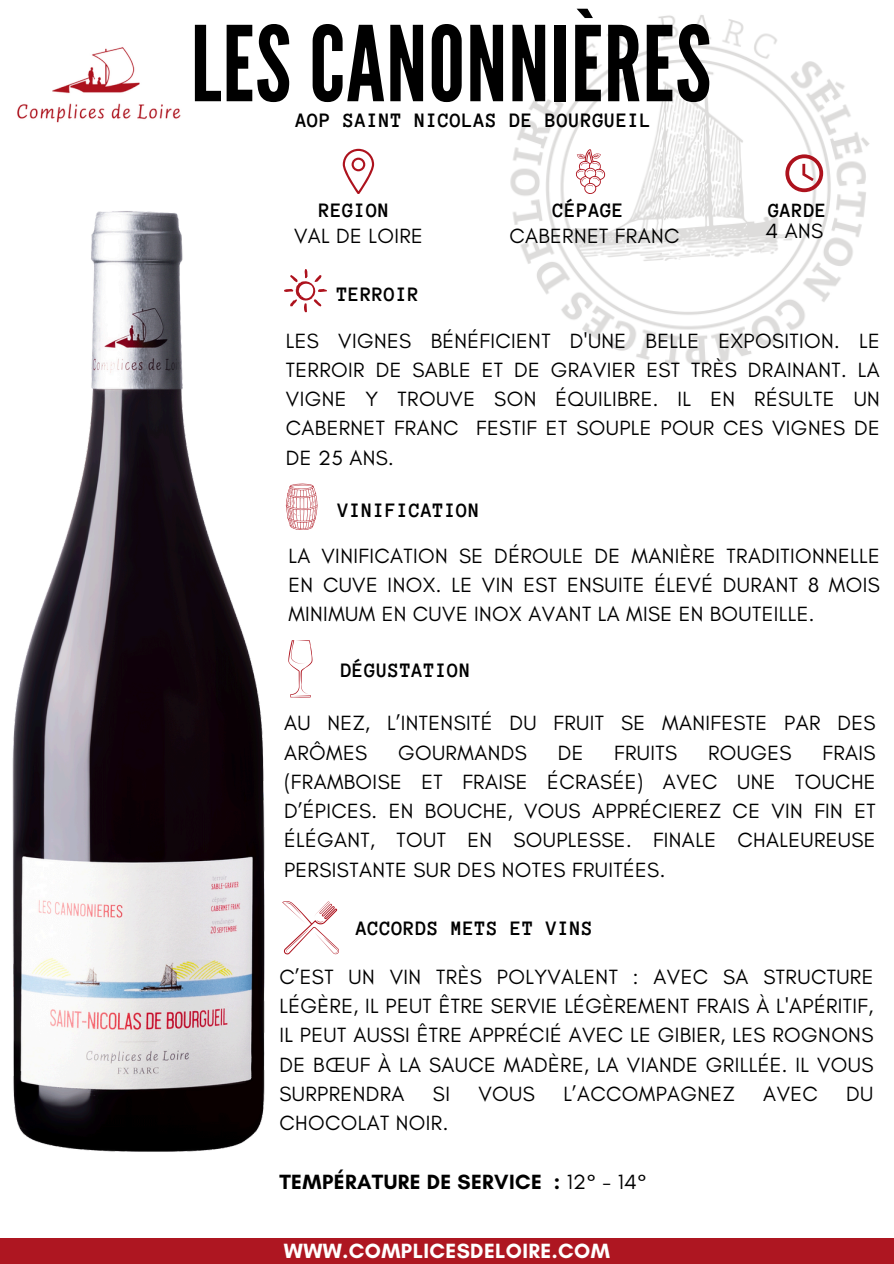
<style>
.page{position:relative;width:894px;height:1264px;background:#fff}
.page>*{position:absolute;margin:0;border:0;box-sizing:border-box;transform-origin:0 0}
.t1{font:103.95px "League Gothic";letter-spacing:.01em;color:#000}
.t2{font:21px/29.2px "Glacial Indifference";letter-spacing:.02em;color:#000;text-align:justify}
.t3{font:700 21px "Anonymous Pro";letter-spacing:.02em;color:#000}
.t4{font:700 21px "Glacial Indifference";letter-spacing:.02em;color:#000}
.t5{font:700 21px "Glacial Indifference";letter-spacing:.02em;color:#fff}
.t6{font:700 20.7px "Anonymous Pro";letter-spacing:.02em;color:#000}
.s1{font-weight:400}
</style>
<div class="page">
<img style="left:356px;top:15px;width:514px;height:350px">
<div style="left:0;top:1238px;width:893px;height:25px;background:#ae1621"></div>
<img style="left:17px;top:47px;width:164px;height:76px">
<svg style="left:574px;top:149px;width:31px;height:45px"></svg>
<svg style="left:342px;top:149px;width:32px;height:45px"></svg>
<svg style="left:785px;top:154px;width:37px;height:38px"></svg>
<svg style="left:300px;top:269px;width:27px;height:44px"></svg>
<svg style="left:300px;top:483px;width:17px;height:47px"></svg>
<svg style="left:300px;top:640px;width:12px;height:57px"></svg>
<svg style="left:300px;top:901px;width:38px;height:53px"></svg>
<img style="left:12px;top:211px;width:288px;height:941px">
<p class="t1" style="left:191px;top:4px;width:522px">LES CANONNIÈRES</p>
<h2 class="t3" style="left:295px;top:110px;width:357px">AOP SAINT NICOLAS DE BOURGUEIL</h2>
<p class="t3" style="left:552px;top:200px;width:73px">CÉPAGE</p>
<p class="t2" style="left:509px;top:221px;width:171px">CABERNET FRANC</p>
<p class="t2" style="left:765px;top:216px;width:59px">4 ANS</p>
<p class="t3" style="left:319px;top:200px;width:72px">REGION</p>
<h2 class="t6" style="left:768px;top:200px;width:60px">GARDE</h2>
<p class="t2" style="left:294px;top:221px;width:130px">VAL DE LOIRE</p>
<p class="t3" style="left:336px;top:284px;width:84px">TERROIR</p>
<h2 class="t2" style="left:286px;top:325px;width:595px">LES VIGNES BÉNÉFICIENT D'UNE BELLE EXPOSITION. LE TERROIR DE SABLE ET DE GRAVIER EST TRÈS DRAINANT. LA VIGNE Y TROUVE SON ÉQUILIBRE. IL EN RÉSULTE UN CABERNET FRANC FESTIF ET SOUPLE POUR CES VIGNES DE DE 25 ANS.</h2>
<p class="t3" style="left:338px;top:499px;width:143px">VINIFICATION</p>
<h2 class="t2" style="left:288px;top:541px;width:593px">LA VINIFICATION SE DÉROULE DE MANIÈRE TRADITIONNELLE EN CUVE INOX. LE VIN EST ENSUITE ÉLEVÉ DURANT 8 MOIS MINIMUM EN CUVE INOX AVANT LA MISE EN BOUTEILLE.</h2>
<h2 class="t3" style="left:340px;top:659px;width:132px">DÉGUSTATION</h2>
<p class="t2" style="left:284px;top:708px;width:593px">AU NEZ, L’INTENSITÉ DU FRUIT SE MANIFESTE PAR DES<br>ARÔMES</p>
<p class="t2" style="left:284px;top:737px;width:593px;text-indent:538px">FRAIS (FRAMBOISE ET FRAISE ÉCRASÉE) AVEC UNE TOUCHE D’ÉPICES. EN BOUCHE, VOUS APPRÉCIEREZ CE VIN FIN ET ÉLÉGANT, TOUT EN SOUPLESSE. FINALE CHALEUREUSE PERSISTANTE SUR DES NOTES FRUITÉES.</p>
<p class="t2" style="left:398px;top:737px;width:130px">GOURMANDS</p>
<p class="t2" style="left:557px;top:737px;width:27px">DE</p>
<p class="t2" style="left:614px;top:737px;width:65px">FRUITS</p>
<p class="t2" style="left:707px;top:737px;width:85px">ROUGES</p>
<p class="t3" style="left:356px;top:917px;width:238px">ACCORDS METS ET VINS</p>
<p class="t2" style="left:279px;top:961px;width:595px">C’EST UN VIN TRÈS POLYVALENT : AVEC SA STRUCTURE LÉGÈRE, IL PEUT ÊTRE SERVIE LÉGÈREMENT FRAIS À L'APÉRITIF, IL PEUT AUSSI ÊTRE APPRÉCIÉ AVEC LE GIBIER, LES ROGNONS DE BŒUF À LA SAUCE MADÈRE, LA VIANDE GRILLÉE. IL VOUS SURPRENDRA</p>
<p class="t2" style="left:433px;top:1078px;width:19px">SI</p>
<p class="t2" style="left:478px;top:1078px;width:58px">VOUS</p>
<p class="t2" style="left:563px;top:1078px;width:173px">L’ACCOMPAGNEZ</p>
<p class="t2" style="left:763px;top:1078px;width:56px">AVEC</p>
<p class="t2" style="left:846px;top:1078px;width:29px">DU</p>
<p class="t2" style="left:279px;top:1108px;width:170px">CHOCOLAT NOIR.</p>
<p class="t4" style="left:279px;top:1168px;width:369px">TEMPÉRATURE DE SERVICE : <span class="s1">12° - 14°</span></p>
<p class="t5" style="left:284px;top:1237px;width:327px">WWW.COMPLICESDELOIRE.COM</p>
</div>
